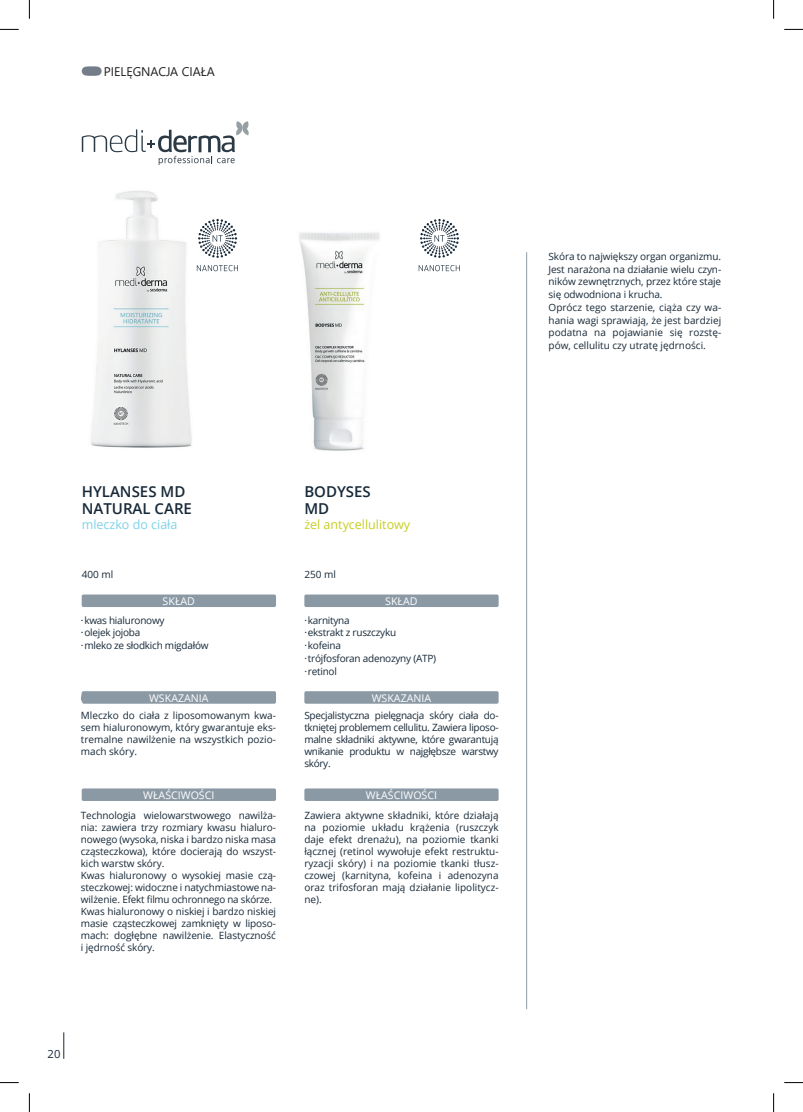
<style>
.page{position:relative;width:803px;height:1112px;background:#fff}
.page>*{position:absolute;margin:0;border:0;box-sizing:border-box;transform-origin:0 0}
.t1{font:600 15px/17.5px "Open Sans";color:#172938}
.t2{font:12.5px "Open Sans";color:#c5cf20}
.t3{font:12.5px "Segoe UI";color:#231f20}
.t4{font:12.5px "Open Sans";color:#7fd2e7}
.t5{font:11.25px "Open Sans";color:#172938}
.t6{font:10.62px "Open Sans";color:#fff}
.t7{font:10px/12px "Open Sans";letter-spacing:-.01em;color:#172938}
</style>
<div class="page">
<svg style="left:82px;top:67px;width:20px;height:8px"></svg>
<svg style="left:63px;top:1032px;width:1px;height:26px"></svg>
<svg style="left:82px;top:121px;width:167px;height:44px"></svg>
<img style="left:91px;top:190px;width:130px;height:258px">
<div style="left:304px;top:691px;width:195px;height:12px;background:#8b99a5;border-radius:2px"></div>
<svg style="left:81px;top:691px;width:195px;height:12px;background:#8d9ba6"></svg>
<div style="left:304px;top:594px;width:195px;height:13px;background:#8b99a5;border-radius:2px"></div>
<div style="left:82px;top:594px;width:194px;height:13px;background:#8b99a5;border-radius:2px"></div>
<div style="left:304px;top:788px;width:195px;height:12px;background:#8b99a5;border-radius:2px"></div>
<div style="left:82px;top:788px;width:194px;height:12px;background:#8b99a5;border-radius:2px"></div>
<hr style="left:526px;top:252px;width:1px;height:756px;background:#8b99a5">
<svg style="left:197px;top:219px;width:41px;height:52px"></svg>
<svg style="left:419px;top:219px;width:41px;height:52px"></svg>
<img style="left:299px;top:232px;width:81px;height:219px">
<svg style="left:0;top:29px;width:19px;height:1px"></svg>
<svg style="left:784px;top:29px;width:19px;height:1px"></svg>
<svg style="left:0;top:1082px;width:19px;height:1px"></svg>
<svg style="left:784px;top:1082px;width:19px;height:1px"></svg>
<svg style="left:29px;top:0;width:1px;height:19px"></svg>
<svg style="left:29px;top:1093px;width:1px;height:18px"></svg>
<svg style="left:773px;top:0;width:1px;height:19px"></svg>
<svg style="left:773px;top:1093px;width:1px;height:18px"></svg>
<p class="t3" style="left:104px;top:59px;width:113px">PIELĘGNACJA CIAŁA</p>
<p class="t7" style="left:548px;top:249px;width:174px;line-height:12.8px">Skóra to największy organ organizmu.<br>Jest narażona na działanie wielu czyn&shy;ników zewnętrznych, przez które staje się odwodniona i krucha.<br>Oprócz tego starzenie, ciąża czy wa&shy;hania wagi sprawiają, że jest bardziej podatna na pojawianie się rozstę&shy;pów, cellulitu czy utratę jędrności.</p>
<h1 class="t1" style="left:82px;top:482px;width:112px">HYLANSES MD<br>NATURAL CARE</h1>
<p class="t4" style="left:82px;top:516px;width:97px">mleczko do ciała</p>
<h1 class="t1" style="left:304px;top:482px;width:68px">BODYSES<br>MD</h1>
<p class="t2" style="left:304px;top:516px;width:107px">żel antycellulitowy</p>
<p class="t7" style="left:82px;top:568px;width:33px">400 ml</p>
<p class="t7" style="left:304px;top:568px;width:33px">250 ml</p>
<p class="t6" style="left:163px;top:593px;width:34px">SKŁAD</p>
<p class="t6" style="left:385px;top:593px;width:34px">SKŁAD</p>
<p class="t7" style="left:81px;top:613px;width:129px;line-height:12.8px">·kwas hialuronowy<br>·olejek jojoba<br>·mleko ze słodkich migdałów</p>
<p class="t7" style="left:304px;top:613px;width:133px;line-height:12.8px">·karnityna<br>·ekstrakt z ruszczyku<br>·kofeina<br>·trójfosforan adenozyny (ATP) ·retinol</p>
<p class="t6" style="left:149px;top:690px;width:61px">WSKAZANIA</p>
<p class="t6" style="left:372px;top:690px;width:61px">WSKAZANIA</p>
<p class="t7" style="left:81px;top:709px;width:197px;text-align:justify">Mleczko do ciała z liposomowanym kwa&shy;sem hialuronowym, który gwarantuje eks&shy;tremalne nawilżenie na wszystkich pozio&shy;mach skóry.</p>
<p class="t7" style="left:304px;top:709px;width:196px;text-align:justify">Specjalistyczna pielęgnacja skóry ciała do&shy;tkniętej problemem cellulitu. Zawiera liposo&shy;malne składniki aktywne, które gwarantują wnikanie produktu w najgłębsze warstwy skóry.</p>
<p class="t6" style="left:143px;top:787px;width:73px">WŁAŚCIWOŚCI</p>
<p class="t6" style="left:366px;top:787px;width:73px">WŁAŚCIWOŚCI</p>
<p class="t7" style="left:81px;top:809px;width:197px">Technologia wielowarstwowego nawilża&shy;nia: zawiera trzy rozmiary kwasu hialuro&shy;nowego (wysoka, niska i bardzo niska masa cząsteczkowa), które docierają do wszyst&shy;kich warstw skóry.<br>Kwas hialuronowy o wysokiej masie czą&shy;steczkowej: widoczne i natychmiastowe na&shy;wilżenie. Efekt filmu ochronnego na skórze.<br>Kwas hialuronowy o niskiej i bardzo niskiej masie cząsteczkowej zamknięty w liposo&shy;mach: dogłębne nawilżenie. Elastyczność i jędrność skóry.</p>
<p class="t7" style="left:304px;top:809px;width:196px;text-align:justify">Zawiera aktywne składniki, które działają na poziomie układu krążenia (ruszczyk daje efekt drenażu), na poziomie tkanki łącznej (retinol wywołuje efekt restruktu&shy;ryzacji skóry) i na poziomie tkanki tłusz&shy;czowej (karnityna, kofeina i adenozyna oraz trifosforan mają działanie lipolitycz&shy;ne).</p>
<p class="t5" style="left:48px;top:1046px;width:14px">20</p>
</div>
